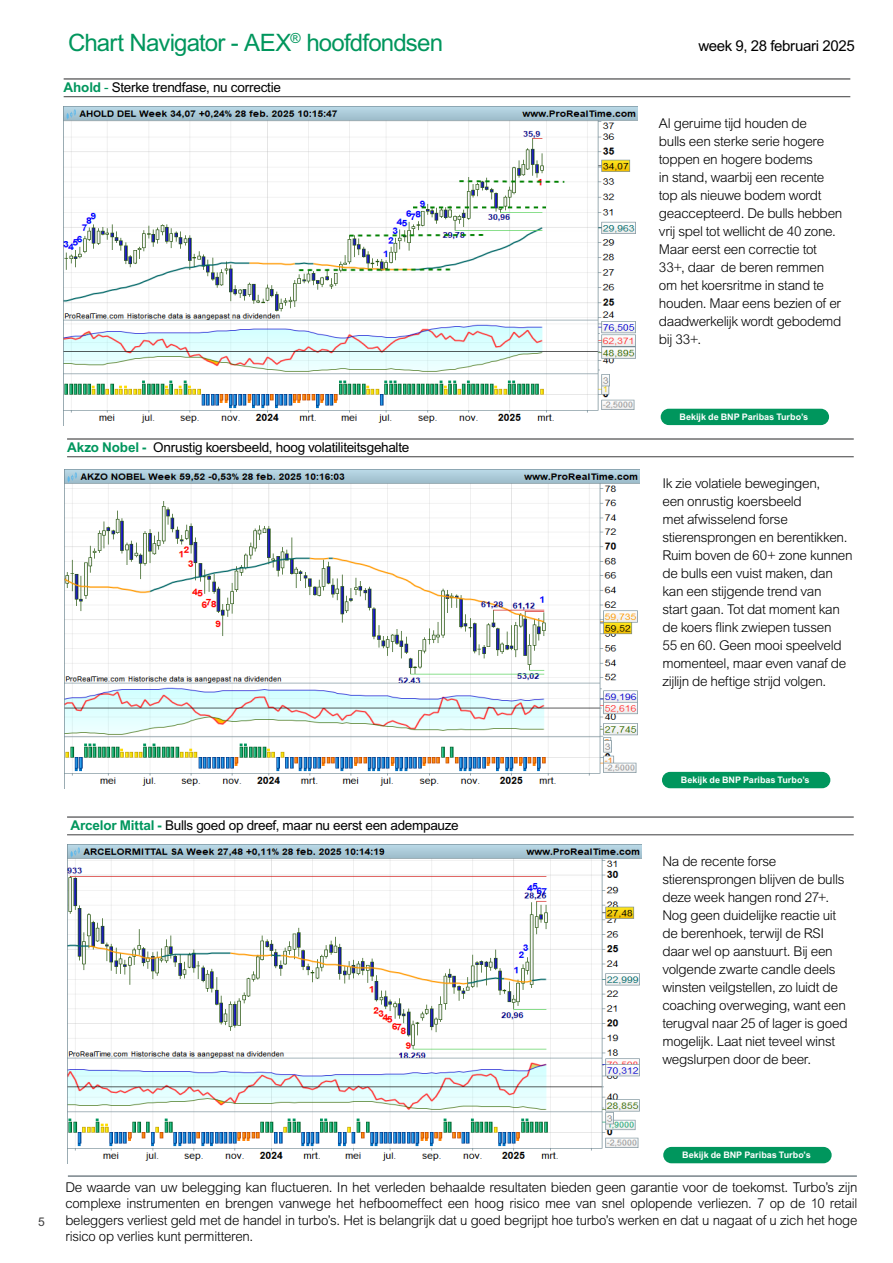
<style>
.page{position:relative;width:893px;height:1263px;background:#fff}
.page>*{position:absolute;margin:0;border:0;box-sizing:border-box;transform-origin:0 0}
.Heading_Table_Double{font:24px "Arial MT Std";letter-spacing:-.035em;color:#00965d}
.Heading_Table_Double-2{font:15px "Arial MT Std";letter-spacing:-.025em;color:#000}
.Body{font:300 13.5px/18px "Arial MT Std";letter-spacing:-.025em;color:#000}
.t1{font:13.5px "Arial MT Std";letter-spacing:-.02em;color:#000}
.t2{font:12px "Arial MT Std";color:#3e3e3f}
.t3{font:700 9px "Arial MT Std";color:#fff}
.s1{font-weight:700;color:#00965d}
.s2{color:#00965d}
</style>
<div class="page">
<hr style="left:68px;top:1175px;width:789px;height:2px;background:#78848a">
<hr style="left:67px;top:438px;width:787px;height:2px;background:#3e3e3f">
<hr style="left:67px;top:456px;width:787px;height:1px;background:#3e3e3f">
<img style="left:65px;top:469px;width:574px;height:317px">
<div style="left:662px;top:772px;width:168px;height:16px;background:#00965d;border-radius:8px"></div>
<hr style="left:67px;top:816px;width:787px;height:2px;background:#3e3e3f">
<hr style="left:67px;top:834px;width:787px;height:1px;background:#3e3e3f">
<img style="left:67px;top:844px;width:574px;height:319px">
<div style="left:663px;top:1147px;width:169px;height:16px;background:#00965d;border-radius:8px"></div>
<hr style="left:64px;top:78px;width:786px;height:2px;background:#3e3e3f">
<hr style="left:64px;top:96px;width:786px;height:1px;background:#3e3e3f">
<img style="left:64px;top:106px;width:574px;height:317px">
<div style="left:661px;top:409px;width:168px;height:16px;background:#00965d;border-radius:8px"></div>
<p class="Heading_Table_Double" style="left:68px;top:29px;width:376px">Chart Navigator - AEX<sup>®</sup> hoofdfondsen</p>
<p class="Heading_Table_Double-2" style="left:698px;top:37px;width:158px">week 9, 28 februari 2025</p>
<p class="t1" style="left:64px;top:80px;width:219px"><span class="s1">Ahold</span> <span class="s2">-</span> Sterke trendfase, nu correctie</p>
<p class="t1" style="left:67px;top:440px;width:344px"><span class="s1">Akzo Nobel -</span> Onrustig koersbeeld, hoog volatiliteitsgehalte</p>
<p class="Body" style="left:659px;top:115px;width:185px">Al geruime tijd houden de<br>bulls een sterke serie hogere toppen en hogere bodems<br>in stand, waarbij een recente top als nieuwe bodem wordt geaccepteerd. De bulls hebben vrij spel tot wellicht de 40 zone.<br>Maar eerst een correctie tot<br>33+, daar de beren remmen om het koersritme in stand te houden. Maar eens bezien of er daadwerkelijk wordt gebodemd bij 33+.</p>
<p class="t3" style="left:680px;top:411px;width:130px">Bekijk de BNP Paribas Turbo’s</p>
<p class="Body" style="left:662px;top:475px;width:192px">Ik zie volatiele bewegingen,<br>een onrustig koersbeeld<br>met afwisselend forse stierensprongen en berentikken.<br>Ruim boven de 60+ zone kunnen de bulls een vuist maken, dan kan een stijgende trend van<br>start gaan. Tot dat moment kan de koers flink zwiepen tussen<br>55 en 60. Geen mooi speelveld momenteel, maar even vanaf de zijlijn de heftige strijd volgen.</p>
<p class="t1" style="left:70px;top:818px;width:390px"><span class="s1">Arcelor Mittal -</span> Bulls goed op dreef, maar nu eerst een adempauze</p>
<p class="t3" style="left:681px;top:774px;width:130px">Bekijk de BNP Paribas Turbo’s</p>
<p class="Body" style="left:662px;top:853px;width:187px">Na de recente forse stierensprongen blijven de bulls deze week hangen rond 27+.<br>Nog geen duidelijke reactie uit de berenhoek, terwijl de RSI daar wel op aanstuurt. Bij een volgende zwarte candle deels winsten veilgstellen, zo luidt de coaching overweging, want een terugval naar 25 of lager is goed mogelijk. Laat niet teveel winst wegslurpen door de beer.</p>
<p class="t2" style="left:38px;top:1215px;width:8px">5</p>
<p class="t3" style="left:682px;top:1149px;width:130px">Bekijk de BNP Paribas Turbo’s</p>
<p class="Body" style="left:65px;top:1179px;width:794px;line-height:16.5px;text-align:justify">De waarde van uw belegging kan fluctueren. In het verleden behaalde resultaten bieden geen garantie voor de toekomst. Turbo’s zijn complexe instrumenten en brengen vanwege het hefboomeffect een hoog risico mee van snel oplopende verliezen. 7 op de 10 retail beleggers verliest geld met de handel in turbo’s. Het is belangrijk dat u goed begrijpt hoe turbo’s werken en dat u nagaat of u zich het hoge risico op verlies kunt permitteren.</p>
</div>
